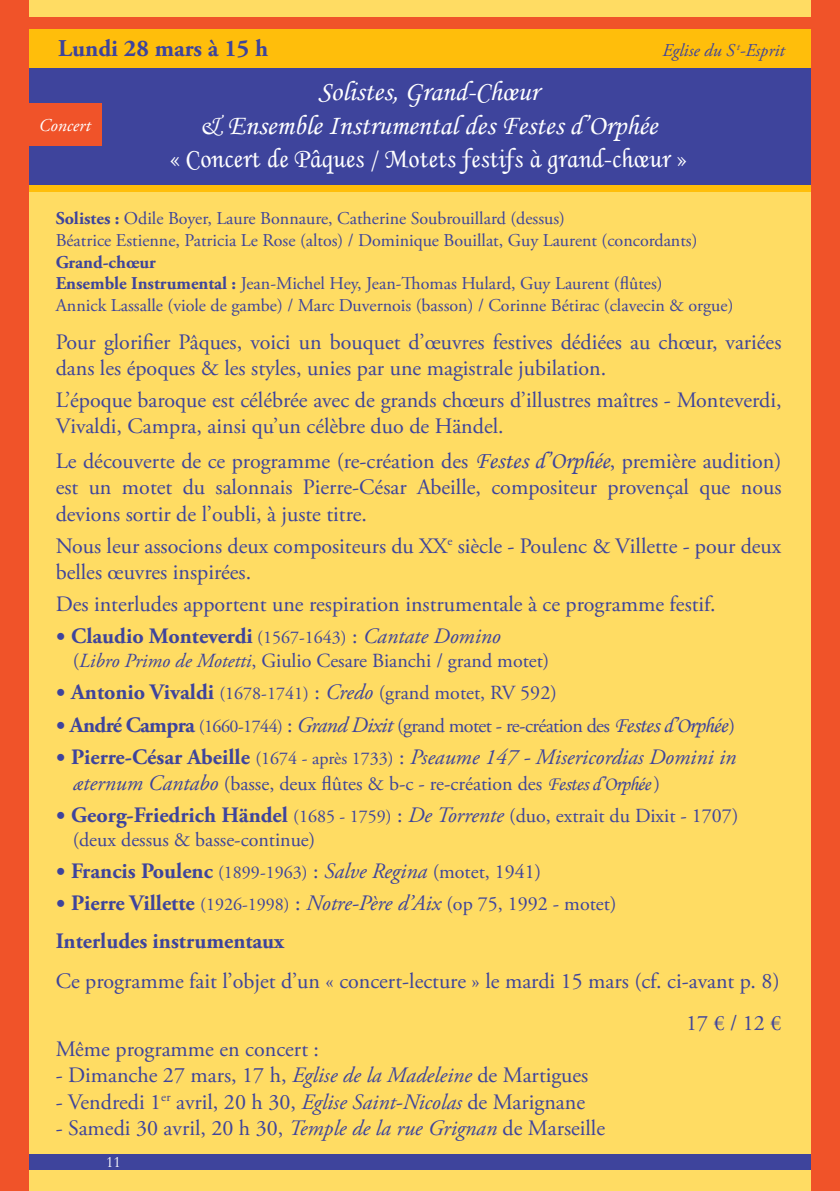
<style>
.page{position:relative;width:840px;height:1191px;background:#fff}
.page>*{position:absolute;margin:0;border:0;box-sizing:border-box;transform-origin:0 0}
.t1{font:28px/33.6px "Monotype Corsiva";color:#fff;text-align:center}
.t2{font:700 24px "Adobe Garamond Pro";color:#3e449c}
.t3{font:22px/26.4px "Adobe Garamond Pro";color:#3e449c}
.t4{font:700 22px "Adobe Garamond Pro";color:#3e449c}
.t5{font:italic 22px "Adobe Garamond Pro";color:#3e449c}
.t6{font:20px/32px "Adobe Garamond Pro";color:#3e449c}
.t7{font:18px/21.6px "Adobe Garamond Pro";color:#3e449c}
.t8{font:italic 18px "Adobe Garamond Pro";color:#3e449c}
.t9{font:italic 18px "Adobe Garamond Pro";color:#fff}
.t10{font:16px "Garamond";color:#fff}
.s1{font-style:italic}
.s2{font-style:italic;font-size:24px}
.s3{font-weight:700}
.s4{font-family:"Monotype Corsiva";font-size:24px}
.s5{font-size:18px}
.s6{font-weight:700;font-size:22px}
.s7{font-size:22px}
.s8{font-style:italic;font-size:22px}
.s9{font-family:"Monotype Corsiva";font-size:22px}
.s10{font-weight:700;font-style:normal}
.s11{font-style:normal;font-size:18px}
.s12{font-style:normal}
.s13{font-family:"Monotype Corsiva"}
.s14{font-weight:400;font-size:18px}
.s15{font-weight:400}
.s16{font-weight:400;font-style:italic}
.s17{font-weight:400;font-size:20px}
</style>
<div class="page">
<div style="left:0;top:0;width:839px;height:1191px;background:#ffdc63"></div>
<div style="left:0;top:1154px;width:839px;height:15px;background:#3e449c"></div>
<div style="left:18px;top:66px;width:821px;height:120px;background:#3e449c"></div>
<div style="left:0;top:28px;width:839px;height:40px;background:#ffbe0b"></div>
<div style="left:17px;top:185px;width:822px;height:6px;background:#ffbe0b"></div>
<div style="left:0;top:0;width:28px;height:1191px;background:#f05329"></div>
<div style="left:27px;top:103px;width:75px;height:43px;background:#f05329"></div>
<div style="left:811px;top:0;width:28px;height:1191px;background:#f05329"></div>
<div style="left:0;top:17px;width:839px;height:12px;background:#f05329"></div>
<p class="t2" style="left:58px;top:34px;width:211px">Lundi 28 mars à 15 h</p>
<p class="t8" style="left:662px;top:39px;width:123px">Eglise du S <sup>t</sup>-Esprit</p>
<p class="t9" style="left:39px;top:114px;width:53px">Concert</p>
<p class="t1" style="left:170px;top:75px;width:527px">Solistes, Grand-Chœur<br>&amp; Ensemble Instrumental des Festes d’Orphée <span class="s1">«ConcertdePâques</span> <span class="s2">/</span> <span class="s1">Motets festifs àgrand-chœur »</span></p>
<p class="t7" style="left:56px;top:208px;width:643px"><span class="s3">Solistes :</span> Odile Boyer, Laure Bonnaure, Catherine Soubrouillard (dessus)<br>Béatrice Estienne, Patricia Le Rose (altos) / Dominique Bouillat, Guy Laurent (concordants)</p>
<p class="t7" style="left:56px;top:252px;width:679px"><span class="s3">Grand-chœur<br>Ensemble Instrumental :</span> Jean-Michel Hey, Jean-Thomas Hulard, Guy Laurent (flûtes)<br>Annick Lassalle (viole de gambe) / Marc Duvernois (basson) / Corinne Bétirac (clavecin &amp; orgue)</p>
<p class="t3" style="left:56px;top:329px;width:726px">Pour glorifier Pâques, voici un bouquet d’œuvres festives dédiées au chœur, variées dans les époques &amp; les styles, unies par une magistrale jubilation.</p>
<p class="t3" style="left:56px;top:387px;width:727px">L’époque baroque est célébrée avec de grands chœurs d’illustres maîtres - Monteverdi,<br>Vivaldi, Campra, ainsi qu’un célèbre duo de Händel.</p>
<p class="t3" style="left:56px;top:448px;width:726px;text-align:justify">Le découverte de ce programme (re-création des <span class="s4">Festes d’Orphée</span>, première audition) est un motet du salonnais Pierre-César Abeille, compositeur provençal que nous devions sortir de l’oubli, à juste titre.</p>
<p class="t3" style="left:56px;top:533px;width:726px">Nous leur associons deux compositeurs du XX<sup>e</sup> siècle - Poulenc &amp; Villette - pour deux belles œuvres inspirées.</p>
<p class="t3" style="left:71px;top:589px;width:645px;line-height:32px;text-indent:-15px">Des interludes apportent une respiration instrumentale à ce programme festif.<br><span class="s3">Claudio Monteverdi</span> <span class="s5">(1567-1643)</span> : <span class="s1">Cantate Domino</span></p>
<p class="t6" style="left:70px;top:645px;width:666px">(<span class="s1">Libro Primo de Motetti</span>, Giulio Cesare Bianchi / grand motet)<br><span class="s6">Antonio Vivaldi</span> <span class="s5">(1678-1741)</span> <span class="s7">:</span> <span class="s8">Credo</span> (grand motet, RV 592)<br><span class="s6">André Campra</span> <span class="s5">(1660-1744)</span> <span class="s7">:</span> <span class="s8">Grand Dixit</span> (grand motet - re-création des <span class="s9">Festes d’Orphée</span>)</p>
<p class="t5" style="left:71px;top:743px;width:666px"><span class="s10">Pierre-César Abeille</span> <span class="s11">(1674 - après 1733)</span> <span class="s12">:</span> Pseaume 147 - Misericordias Domini in</p>
<p class="t6" style="left:71px;top:768px;width:668px"><span class="s8">æternum Cantabo</span> (basse, deux flûtes &amp; b-c - re-création des <span class="s13">Festes d’Orphée</span> )<br><span class="s6">Georg-Friedrich Händel</span> <span class="s5">(1685 - 1759)</span> <span class="s7">:</span> <span class="s8">De Torrente</span> (duo, extrait du Dixit - 1707)</p>
<p class="t6" style="left:73px;top:824px;width:244px">(deux dessus &amp; basse-continue)</p>
<p class="t4" style="left:71px;top:858px;width:471px">Francis Poulenc <span class="s14">(1899-1963)</span> <span class="s15">:</span> <span class="s16">Salve Regina</span> <span class="s17">(motet, 1941)</span></p>
<p class="t6" style="left:71px;top:888px;width:546px"><span class="s6">Pierre Villette</span> <span class="s5">(1926-1998)</span> <span class="s7">:</span> <span class="s8">Notre-Père d’Aix</span> (op 75, 1992 - motet)</p>
<p class="t4" style="left:56px;top:928px;width:230px">Interludes instrumentaux</p>
<p class="t3" style="left:56px;top:961px;width:726px;line-height:41.4px;text-align:right">Ce programme fait l’objet d’un « concert-lecture » le mardi 15 mars (cf. ci-avant p. 8)<br>17 € / 12 €</p>
<p class="t3" style="left:56px;top:1036px;width:265px">Même programme en concert :</p>
<p class="t3" style="left:56px;top:1063px;width:534px">- Dimanche 27 mars, 17 h, <span class="s1">Eglise de la Madeleine</span> de Martigues</p>
<p class="t3" style="left:56px;top:1089px;width:530px">- Vendredi 1<sup>er</sup> avril, 20 h 30, <span class="s1">Eglise Saint-Nicolas</span> de Marignane</p>
<p class="t3" style="left:56px;top:1115px;width:550px">- Samedi 30 avril, 20 h 30, <span class="s1">Temple de la rue Grignan</span> de Marseille</p>
<p class="t10" style="left:106px;top:1151px;width:17px">11</p>
</div>
